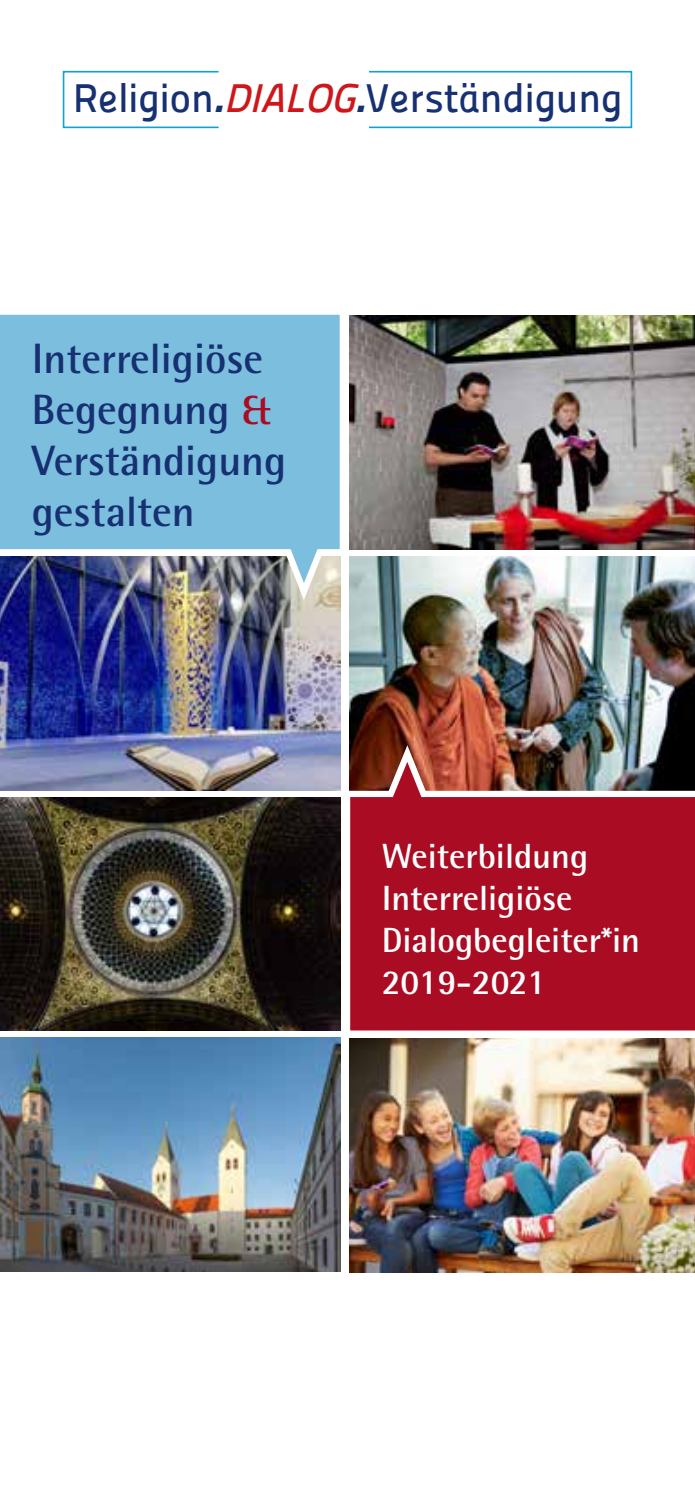
<style>
.page{position:relative;width:695px;height:1489px;background:#fff}
.page>*{position:absolute;margin:0;border:0;box-sizing:border-box;transform-origin:0 0}
.t1{font:700 42.5px/51px "Rotis Semi Sans";color:#163072}
.t2{font:40.25px "Panefresco 600 wt";color:#163072}
.t3{font:700 35px/42px "Rotis Semi Sans";color:#fff}
.s1{font-family:"Panefresco 999 wt";font-style:italic}
.s2{font-style:italic;color:#cd171a}
.s3{color:#aa0c23}
</style>
<div class="page">
<img style="left:349px;top:556px;width:345px;height:180px">
<svg style="left:349px;top:736px;width:345px;height:295px;background:#a32030"></svg>
<img style="left:0;top:608px;width:340px;height:182px">
<svg style="left:0;top:314px;width:341px;height:294px;background:#7bb1cf"></svg>
<img style="left:0;top:797px;width:340px;height:233px">
<img style="left:0;top:1037px;width:340px;height:234px">
<img style="left:349px;top:316px;width:345px;height:233px">
<img style="left:349px;top:1038px;width:345px;height:234px">
<div style="left:63px;top:71px;width:156px;height:57px;border:2px solid #10a3cf"></div>
<div style="left:368px;top:71px;width:264px;height:57px;border:2px solid #10a3cf"></div>
<p class="t2" style="left:73px;top:67px;width:551px">Religion<span class="s1">.</span><span class="s2">DIALOG</span><span class="s1">.</span>Verständigung</p>
<p class="t1" style="left:32px;top:333px;width:256px">Interreligiöse<br>Begegnung <span class="s3">&amp;<br></span>Verständigung gestalten</p>
<p class="t3" style="left:381px;top:834px;width:260px">Weiterbildung<br>Interreligiöse<br>Dialogbegleiter*in<br>2019-2021</p>
</div>
